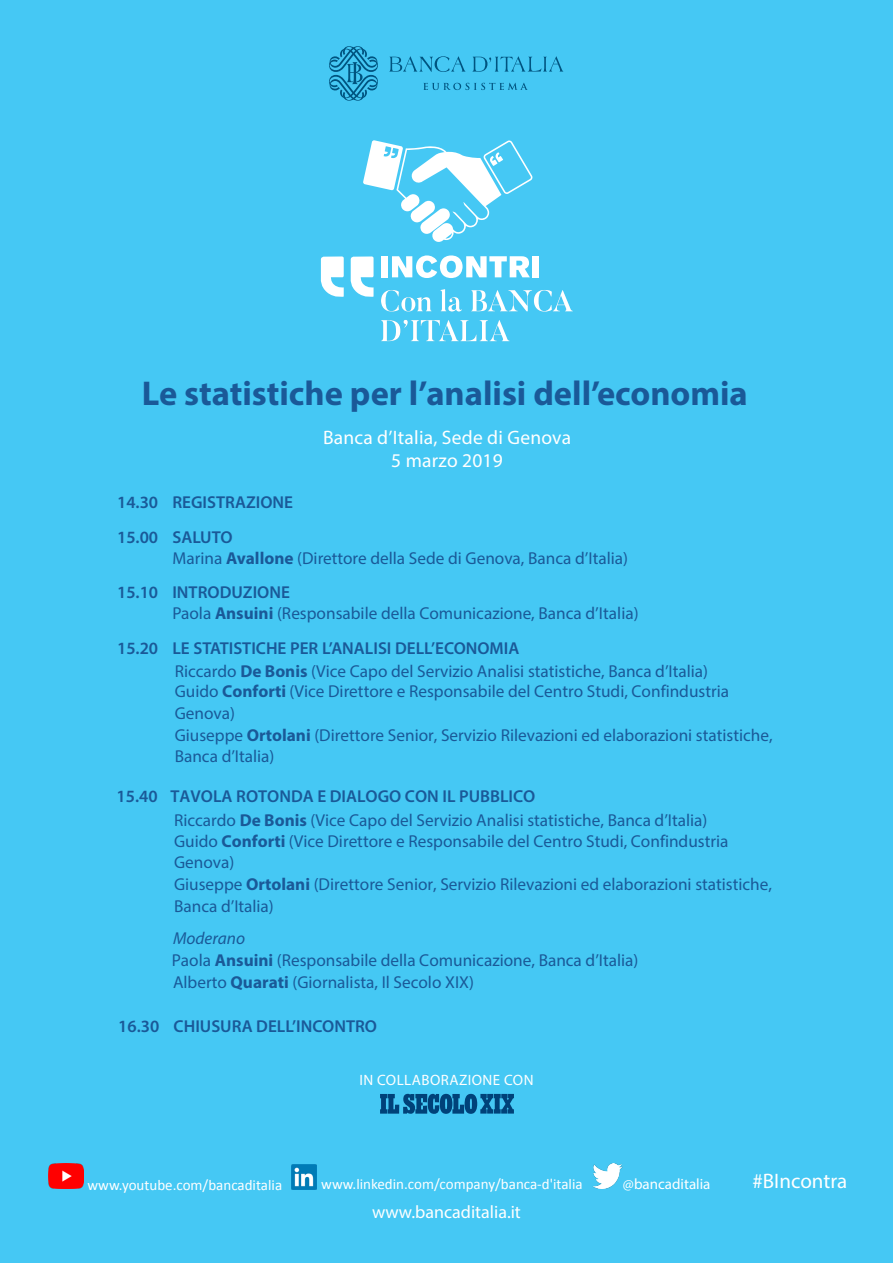
<style>
.page{position:relative;width:893px;height:1263px;background:#45c8f4}
.page>*{position:absolute;margin:0;border:0;box-sizing:border-box;transform-origin:0 0}
.t1{font:700 34.5px "Myriad Pro";color:#1a5998}
.t2{font:21px "Myriad Pro";color:#fff}
.t3{font:19.5px/23.4px "Myriad Pro";letter-spacing:.01em;color:#fff;text-align:center}
.t4{font:18px "Myriad Pro";color:#fff}
.t5{font:17.25px/21.3px "Myriad Pro";color:#1a5998}
.t6{font:600 17.25px/34.3px "Myriad Pro";color:#1a5998}
.t7{font:15px "Calibri";color:#fff}
.t8{font:15px "Myriad Pro";letter-spacing:.03em;color:#fff}
.t9{font:15px "Myriad Pro";color:#fff}
.s1{font-weight:700}
.s2{font-weight:600}
.s3{font-style:italic}
</style>
<div class="page">
<svg style="left:381px;top:290px;width:50px;height:22px"></svg>
<svg style="left:440px;top:289px;width:22px;height:23px"></svg>
<svg style="left:471px;top:290px;width:102px;height:22px"></svg>
<svg style="left:381px;top:320px;width:128px;height:21px"></svg>
<div style="left:381px;top:256px;width:7px;height:21px;background:#fff"></div>
<svg style="left:392px;top:255px;width:138px;height:23px"></svg>
<div style="left:532px;top:256px;width:7px;height:21px;background:#fff"></div>
<svg style="left:350px;top:256px;width:24px;height:41px"></svg>
<svg style="left:320px;top:256px;width:24px;height:41px"></svg>
<svg style="left:363px;top:140px;width:170px;height:102px"></svg>
<svg style="left:389px;top:56px;width:76px;height:16px"></svg>
<svg style="left:472px;top:56px;width:91px;height:16px"></svg>
<svg style="left:423px;top:83px;width:105px;height:7px"></svg>
<svg style="left:329px;top:46px;width:49px;height:55px"></svg>
<img style="left:593px;top:1164px;width:30px;height:24px">
<img style="left:48px;top:1163px;width:35px;height:25px">
<img style="left:292px;top:1164px;width:24px;height:25px">
<svg style="left:380px;top:1094px;width:134px;height:20px"></svg>
<h1 class="t1" style="left:142px;top:371px;width:608px">Le statistiche per l’analisi dell’economia</h1>
<p class="t3" style="left:323px;top:425px;width:250px">Banca d’Italia, Sede di Genova<br>5 marzo 2019</p>
<p class="t6" style="left:117px;top:485px;width:178px">14.30 REGISTRAZIONE<br>15.00 SALUTO</p>
<p class="t5" style="left:117px;top:542px;width:512px;line-height:33.5px;text-indent:55px">Marina <span class="s1">Avallone</span> (Direttore della Sede di Genova, Banca d’Italia)<br><span class="s2">15.10 INTRODUZIONE</span></p>
<p class="t5" style="left:117px;top:596px;width:523px;line-height:34.3px;text-indent:55px">Paola <span class="s1">Ansuini</span> (Responsabile della Comunicazione, Banca d’Italia)<br><span class="s2">15.20 LE STATISTICHE PER L’ANALISI DELL’ECONOMIA</span></p>
<p class="t5" style="left:175px;top:660px;width:599px">Riccardo <span class="s1">De Bonis</span> (Vice Capo del Servizio Analisi statistiche, Banca d’Italia)<br>Guido <span class="s1">Conforti</span> (Vice Direttore e Responsabile del Centro Studi, Confindustria Genova)<br>Giuseppe <span class="s1">Ortolani</span> (Direttore Senior, Servizio Rilevazioni ed elaborazioni statistiche, Banca d’Italia)</p>
<p class="t5" style="left:174px;top:785px;width:535px;line-height:23.2px;text-indent:-58px"><span class="s2">15.40 TAVOLA ROTONDA E DIALOGO CON IL PUBBLICO<br></span>Riccardo <span class="s1">De Bonis</span> (Vice Capo del Servizio Analisi statistiche, Banca d’Italia)</p>
<p class="t5" style="left:174px;top:830px;width:599px">Guido <span class="s1">Conforti</span> (Vice Direttore e Responsabile del Centro Studi, Confindustria Genova)<br>Giuseppe <span class="s1">Ortolani</span> (Direttore Senior, Servizio Rilevazioni ed elaborazioni statistiche, Banca d’Italia)</p>
<p class="t5" style="left:172px;top:927px;width:468px;line-height:21.8px"><span class="s3">Moderano<br></span>Paola <span class="s1">Ansuini</span> (Responsabile della Comunicazione, Banca d’Italia)<br>Alberto <span class="s1">Quarati</span> (Giornalista, Il Secolo XIX)</p>
<p class="t6" style="left:118px;top:1008px;width:260px">16.30 CHIUSURA DELL’INCONTRO</p>
<p class="t8" style="left:359px;top:1071px;width:176px">IN COLLABORAZIONE CON</p>
<p class="t7" style="left:88px;top:1175px;width:196px">www.youtube.com/bancaditalia</p>
<p class="t7" style="left:321px;top:1174px;width:263px">www.linkedin.com/company/banca-d'italia</p>
<p class="t2" style="left:752px;top:1168px;width:96px">#BIncontra</p>
<p class="t9" style="left:623px;top:1174px;width:89px">@bancaditalia</p>
<p class="t4" style="left:372px;top:1201px;width:150px">www.bancaditalia.it</p>
</div>
